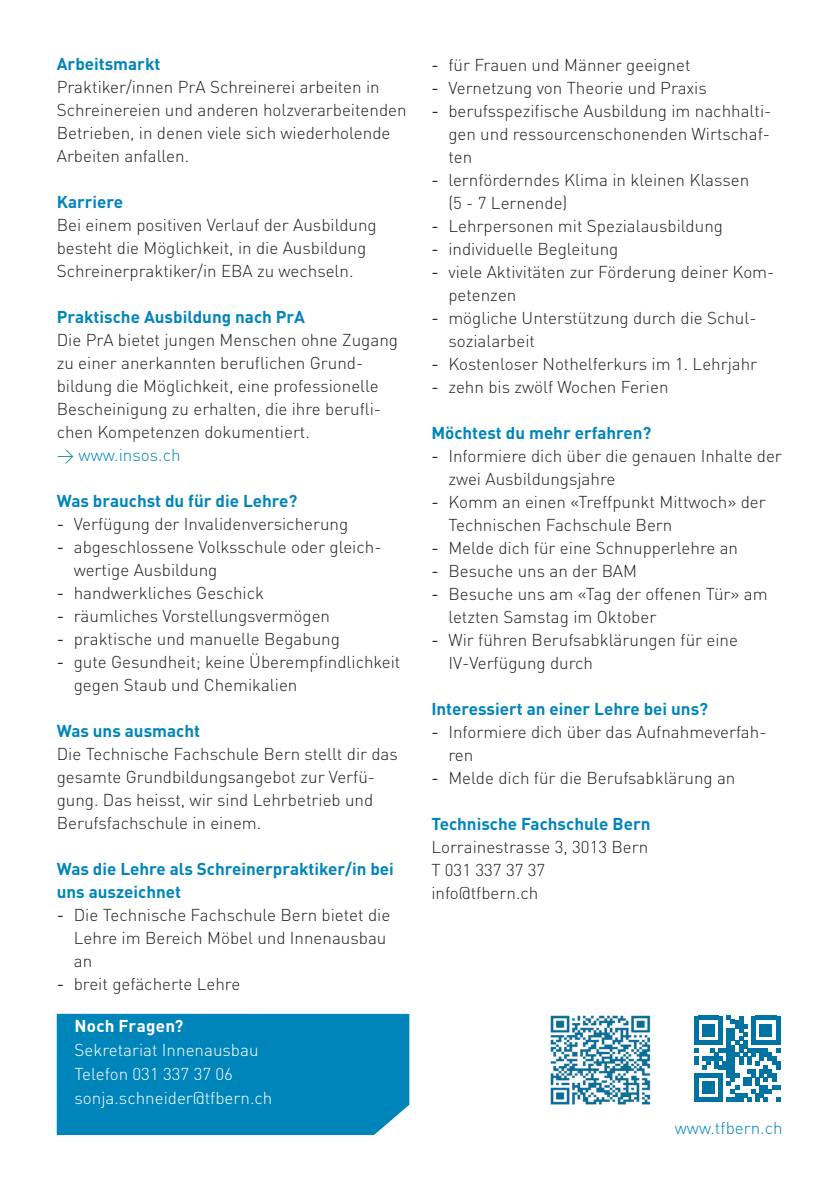
<style>
.page{position:relative;width:840px;height:1191px;background:#fff}
.page>*{position:absolute;margin:0;border:0;box-sizing:border-box;transform-origin:0 0}
.t1{font:300 17px/23px "DINOT";color:#231f20}
.t2{font:700 17px/23px "DINOT";color:#0085ba}
.p_kasten_klein{font:300 17px "DINOT";color:#fff}
.www{font:300 17px "DINOT";color:#0085ba}
.h2_kasten_klein{font:700 17px "DINOT";letter-spacing:.015em;color:#fff}
.s1{font-weight:400}
</style>
<div class="page">
<svg style="left:694px;top:1015px;width:85px;height:87px"></svg>
<div style="left:57px;top:1013px;width:352px;height:122px;background:#0085ba"></div>
<img style="left:550px;top:1015px;width:101px;height:90px">
<p class="t2" style="left:57px;top:52px;width:105px">Arbeitsmarkt</p>
<p class="t1" style="left:57px;top:75px;width:351px">Praktiker/innen PrA Schreinerei arbeiten in Schreinereien und anderen holzverarbeitenden Betrieben, in denen viele sich wiederholende Arbeiten anfallen.</p>
<p class="t2" style="left:57px;top:190px;width:68px">Karriere</p>
<p class="t1" style="left:57px;top:213px;width:321px">Bei einem positiven Verlauf der Ausbildung besteht die Möglichkeit, in die Ausbildung<br>Schreinerpraktiker/in EBA zu wechseln.</p>
<p class="t2" style="left:57px;top:305px;width:250px">Praktische Ausbildung nach PrA</p>
<p class="t1" style="left:57px;top:328px;width:342px">Die PrA bietet jungen Menschen ohne Zugang zu einer anerkannten beruflichen Grund&shy;bildung die Möglichkeit, eine professionelle Bescheinigung zu erhalten, die ihre berufli&shy;chen Kompetenzen dokumentiert.</p>
<p class="www" style="left:57px;top:444px;width:125px">→ www.insos.ch</p>
<p class="t2" style="left:57px;top:489px;width:242px">Was brauchst du für die Lehre?</p>
<p class="t1" style="left:57px;top:512px;width:293px"><span class="s1">-</span> Verfügung der Invalidenversicherung</p>
<p class="t1" style="left:74px;top:535px;width:309px;text-indent:-17px"><span class="s1">-</span> abgeschlossene Volksschule oder gleich&shy;wertige Ausbildung</p>
<p class="t1" style="left:57px;top:581px;width:209px"><span class="s1">-</span> handwerkliches Geschick</p>
<p class="t1" style="left:57px;top:604px;width:275px"><span class="s1">-</span> räumliches Vorstellungsvermögen</p>
<p class="t1" style="left:57px;top:627px;width:284px"><span class="s1">-</span> praktische und manuelle Begabung</p>
<p class="t1" style="left:74px;top:650px;width:328px;text-indent:-17px"><span class="s1">-</span> gute Gesundheit; keine Überempfindlichkeit gegen Staub und Chemikalien</p>
<p class="t2" style="left:57px;top:719px;width:145px">Was uns ausmacht</p>
<p class="t1" style="left:57px;top:742px;width:342px">Die Technische Fachschule Bern stellt dir das gesamte Grundbildungsangebot zur Verfü&shy;gung. Das heisst, wir sind Lehrbetrieb und Berufsfachschule in einem.</p>
<p class="t2" style="left:57px;top:857px;width:338px">Was die Lehre als Schreinerpraktiker/in bei uns auszeichnet</p>
<p class="t1" style="left:74px;top:903px;width:318px;text-indent:-17px"><span class="s1">-</span> Die Technische Fachschule Bern bietet die<br>Lehre im Bereich Möbel und Innenausbau an</p>
<p class="t1" style="left:57px;top:972px;width:185px"><span class="s1">-</span> breit gefächerte Lehre</p>
<p class="h2_kasten_klein" style="left:74px;top:1015px;width:110px">Noch Fragen?</p>
<p class="p_kasten_klein" style="left:74px;top:1039px;width:185px">Sekretariat Innenausbau</p>
<p class="p_kasten_klein" style="left:74px;top:1063px;width:160px">Telefon 031 337 37 06</p>
<p class="p_kasten_klein" style="left:74px;top:1087px;width:199px">sonja.schneider@tfbern.ch</p>
<p class="t1" style="left:431px;top:53px;width:260px"><span class="s1">-</span> für Frauen und Männer geeignet</p>
<p class="t1" style="left:431px;top:76px;width:277px"><span class="s1">-</span> Vernetzung von Theorie und Praxis</p>
<p class="t1" style="left:448px;top:99px;width:324px;text-align:justify;text-indent:-17px"><span class="s1">-</span> berufsspezifische Ausbildung im nachhalti&shy;gen und ressourcenschonenden Wirtschaf&shy;ten</p>
<p class="t1" style="left:448px;top:168px;width:302px;text-indent:-17px"><span class="s1">-</span> lernförderndes Klima in kleinen Klassen (5 - 7 Lernende)</p>
<p class="t1" style="left:431px;top:214px;width:293px"><span class="s1">-</span> Lehrpersonen mit Spezialausbildung</p>
<p class="t1" style="left:431px;top:237px;width:188px"><span class="s1">-</span> individuelle Begleitung</p>
<p class="t1" style="left:448px;top:260px;width:327px;text-indent:-17px"><span class="s1">-</span> viele Aktivitäten zur Förderung deiner Kom&shy;petenzen</p>
<p class="t1" style="left:448px;top:306px;width:309px;text-indent:-17px"><span class="s1">-</span> mögliche Unterstützung durch die Schul&shy;sozialarbeit</p>
<p class="t1" style="left:431px;top:352px;width:327px"><span class="s1">-</span> Kostenloser Nothelferkurs im 1. Lehrjahr</p>
<p class="t1" style="left:431px;top:375px;width:238px"><span class="s1">-</span> zehn bis zwölf Wochen Ferien</p>
<p class="t2" style="left:431px;top:421px;width:221px">Möchtest du mehr erfahren?</p>
<p class="t1" style="left:448px;top:444px;width:335px;text-indent:-17px"><span class="s1">-</span> Informiere dich über die genauen Inhalte der zwei Ausbildungsjahre</p>
<p class="t1" style="left:448px;top:490px;width:319px;text-indent:-17px"><span class="s1">-</span> Komm an einen «Treffpunkt Mittwoch» der<br>Technischen Fachschule Bern</p>
<p class="t1" style="left:431px;top:536px;width:308px"><span class="s1">-</span> Melde dich für eine Schnupperlehre an</p>
<p class="t1" style="left:431px;top:559px;width:207px"><span class="s1">-</span> Besuche uns an der BAM</p>
<p class="t1" style="left:448px;top:582px;width:320px;text-indent:-17px"><span class="s1">-</span> Besuche uns am «Tag der offenen Tür» am letzten Samstag im Oktober</p>
<p class="t1" style="left:448px;top:628px;width:291px;text-indent:-17px"><span class="s1">-</span> Wir führen Berufsabklärungen für eine<br>IV-Verfügung durch</p>
<p class="t2" style="left:431px;top:697px;width:278px">Interessiert an einer Lehre bei uns?</p>
<p class="t1" style="left:448px;top:720px;width:319px;text-indent:-17px"><span class="s1">-</span> Informiere dich über das Aufnahmeverfah&shy;ren</p>
<p class="t1" style="left:431px;top:766px;width:305px"><span class="s1">-</span> Melde dich für die Berufsabklärung an</p>
<p class="t2" style="left:431px;top:812px;width:220px">Technische Fachschule Bern</p>
<p class="t1" style="left:431px;top:835px;width:218px">Lorrainestrasse 3, 3013 Bern</p>
<p class="t1" style="left:431px;top:858px;width:115px">T 031 337 37 37</p>
<p class="t1" style="left:431px;top:881px;width:108px">info@tfbern.ch</p>
<p class="www" style="left:674px;top:1117px;width:109px">www.tfbern.ch</p>
</div>
